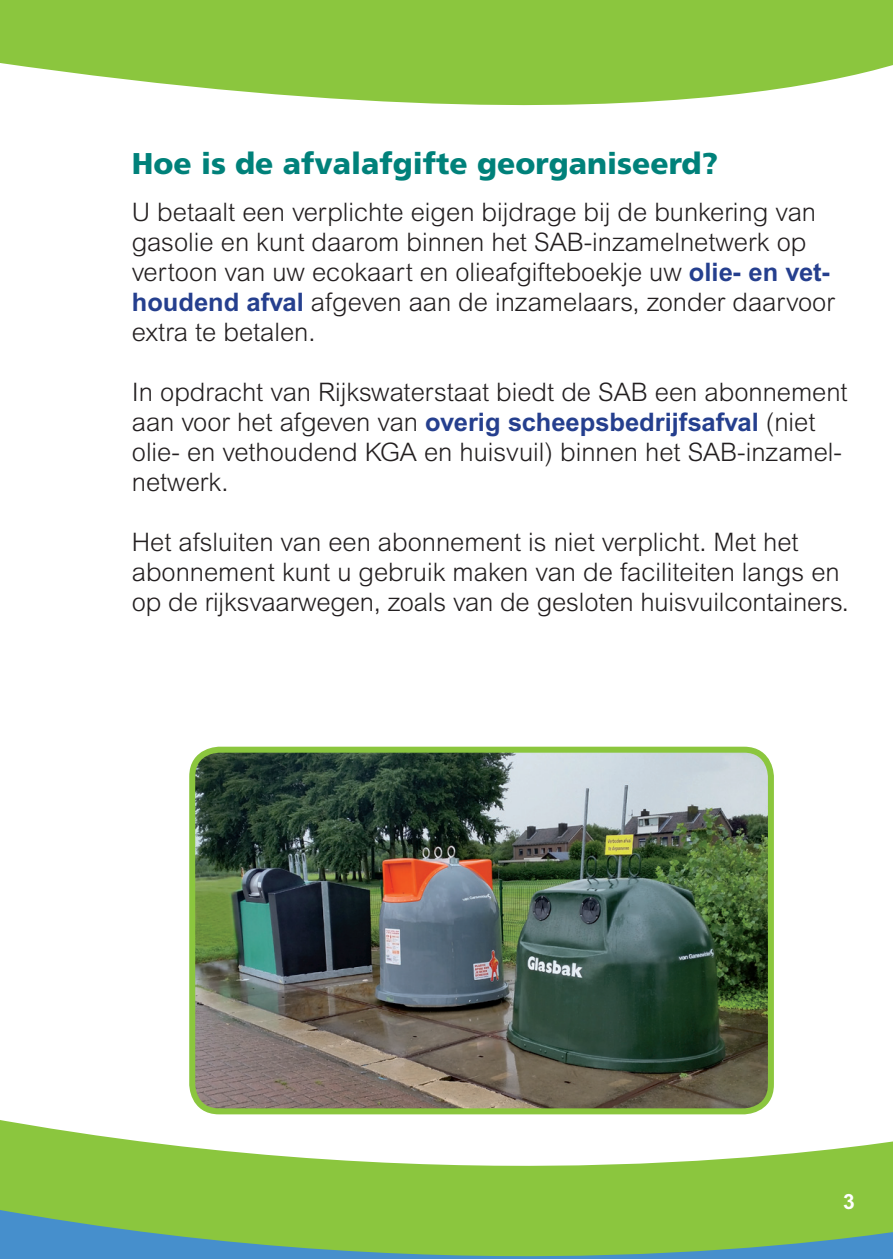
<style>
.page{position:relative;width:893px;height:1259px;background:#fff}
.page>*{position:absolute;margin:0;border:0;box-sizing:border-box;transform-origin:0 0}
.t1{font:900 30px "Frutiger";color:#00817a}
.t2{font:300 25.5px/30px "Arial";color:#231f20}
.t3{font:700 25.5px "Arial SFMT";color:#253f8e}
.t4{font:700 21px "Arial SFMT";color:#fff}
.s1{font-family:"Arial SFMT";font-weight:700;color:#253f8e}
.s2{font-family:"Arial";font-weight:300;color:#231f20}
</style>
<div class="page">
<svg style="left:0;top:1092px;width:893px;height:167px;fill:#8bc63e"></svg>
<svg style="left:0;top:0;width:893px;height:106px;background:#9acd58"></svg>
<img style="left:192px;top:753px;width:579px;height:358px">
<div style="left:189px;top:746px;width:585px;height:368px;border:6px solid #8bc63e;border-radius:27px"></div>
<p class="t1" style="left:132px;top:146px;width:588px">Hoe is de afvalafgifte georganiseerd?</p>
<p class="t2" style="left:132px;top:197px;width:705px">U betaalt een verplichte eigen bijdrage bij de bunkering van gasolie en kunt daarom binnen het SAB-inzamelnetwerk op vertoon van uw ecokaart en olieafgifteboekje uw <span class="s1">olie- en vet&shy;houdend afval</span> afgeven aan de inzamelaars, zonder daarvoor extra te betalen.</p>
<p class="t2" style="left:132px;top:377px;width:717px">In opdracht van Rijkswaterstaat biedt de SAB een abonnement</p>
<p class="t3" style="left:132px;top:407px;width:685px"><span class="s2">aan voor het afgeven van</span> overig scheepsbedrijfsafval <span class="s2">(niet</span></p>
<p class="t2" style="left:132px;top:437px;width:712px">olie- en vethoudend KGA en huisvuil) binnen het SAB-inzamel&shy;netwerk.</p>
<p class="t2" style="left:132px;top:527px;width:719px">Het afsluiten van een abonnement is niet verplicht. Met het abonnement kunt u gebruik maken van de faciliteiten langs en op de rijksvaarwegen, zoals van de gesloten huisvuilcontainers.</p>
<p class="t4" style="left:843px;top:1189px;width:13px">3</p>
</div>
